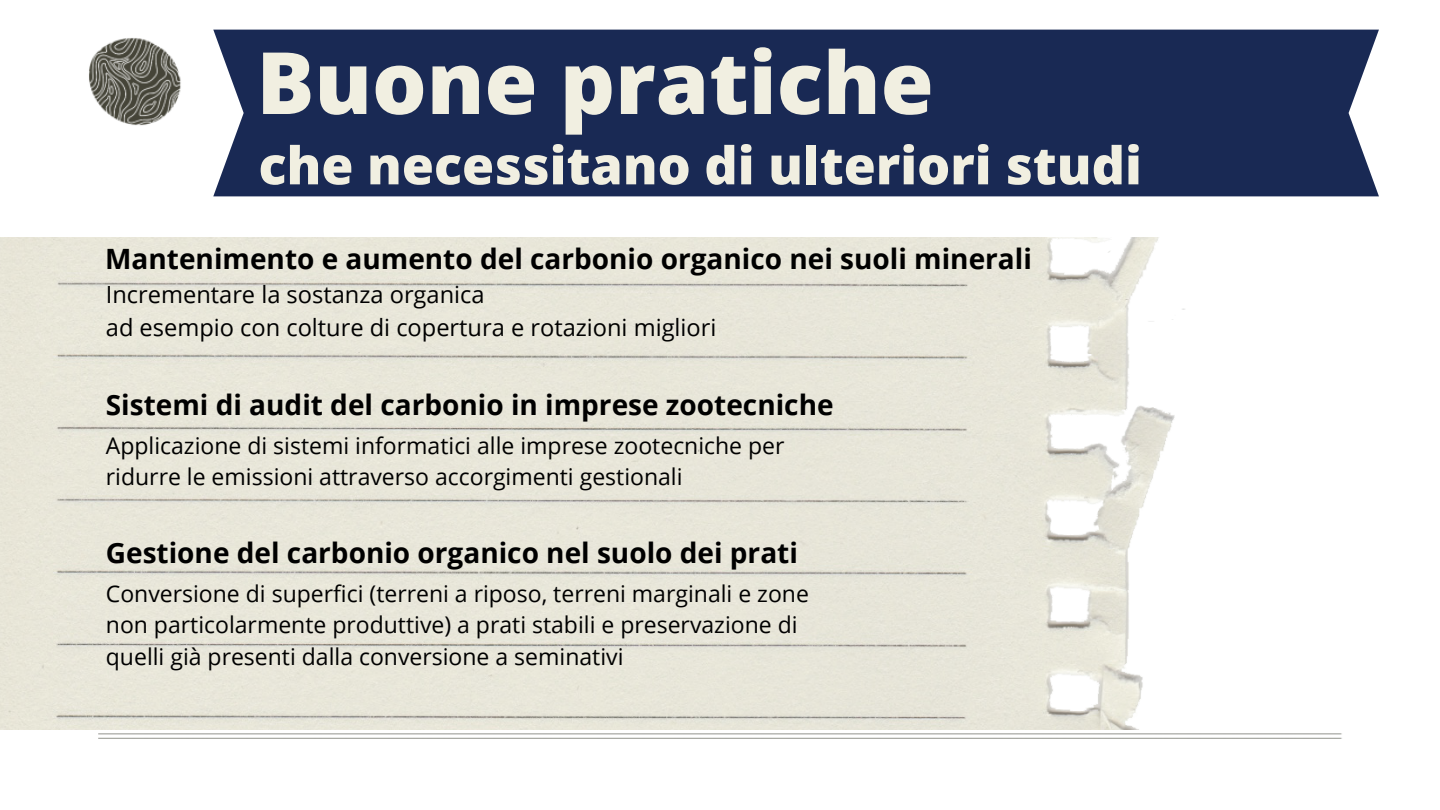
<style>
.page{position:relative;width:1440px;height:810px;background:#fff}
.page>*{position:absolute;margin:0;border:0;box-sizing:border-box;transform-origin:0 0}
.t1{font:800 86px "Open Sans";color:#f1efe1}
.t2{font:800 52px "Open Sans";color:#f1efe1}
.t3{font:700 28px "Open Sans";color:#000}
.t4{font:23.6px/33px "Open Sans";color:#000}
.t5{font:23px/31.5px "Open Sans";color:#000}
</style>
<div class="page">
<img style="left:0;top:29px;width:1379px;height:710px">
<div style="left:213px;top:30px;width:1166px;height:166px;background:#192954"></div>
<img style="left:0;top:238px;width:1186px;height:491px">
<h1 class="t1" style="left:256px;top:22px;width:679px">Buone pratiche</h1>
<h2 class="t2" style="left:258px;top:129px;width:885px">che necessitano di ulteriori studi</h2>
<p class="t3" style="left:105px;top:239px;width:928px">Mantenimento e aumento del carbonio organico nei suoli minerali</p>
<p class="t4" style="left:106px;top:277px;width:612px">Incrementare la sostanza organica<br>ad esempio con colture di copertura e rotazioni migliori</p>
<p class="t3" style="left:106px;top:385px;width:729px">Sistemi di audit del carbonio in imprese zootecniche</p>
<p class="t5" style="left:106px;top:429px;width:680px">Applicazione di sistemi informatici alle imprese zootecniche per ridurre le emissioni attraverso accorgimenti gestionali</p>
<p class="t3" style="left:106px;top:533px;width:694px">Gestione del carbonio organico nel suolo dei prati</p>
<p class="t5" style="left:106px;top:577px;width:705px">Conversione di superfici (terreni a riposo, terreni marginali e zone non particolarmente produttive) a prati stabili e preservazione di quelli già presenti dalla conversione a seminativi</p>
</div>
